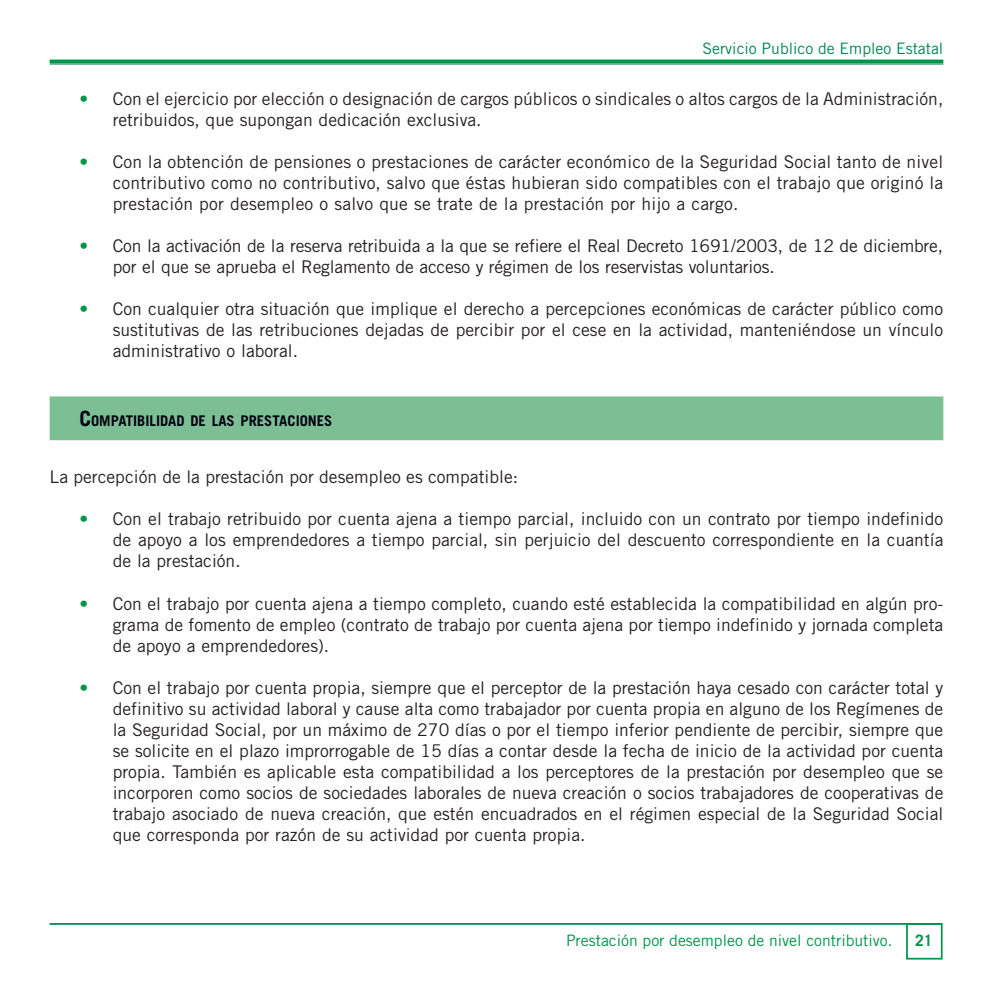
<style>
.page{position:relative;width:993px;height:993px;background:#fff}
.page>*{position:absolute;margin:0;border:0;box-sizing:border-box;transform-origin:0 0}
.t1{font:17.5px/21px "Trade Gothic LT Std";color:#231f20;text-align:justify}
.t2{font:15.75px "Trade Gothic LT Std";color:#00954a}
.t3{font:15.75px "Trade Gothic LT Std";color:#008751}
.t4{font:700 15.75px "Trade Gothic LT Std";color:#00954a}
.t5{font:700 14.7px "Trade Gothic LT Std";color:#000212}
.s1{color:#00954a}
.s2{font-size:21px}
</style>
<div class="page">
<hr style="left:50px;top:922px;width:891px;height:2px;background:#008751">
<div style="left:905px;top:922px;width:37px;height:37px;border:2px solid #00954a"></div>
<svg style="left:50px;top:59px;width:893px;height:4px;fill:#00954a"></svg>
<hr style="left:50px;top:63px;width:893px;height:2px;background:#5a8">
<div style="left:50px;top:396px;width:893px;height:44px;background:#7dbf95"></div>
<p class="t3" style="left:702px;top:39px;width:242px">Servicio Publico de Empleo Estatal</p>
<p class="t1" style="left:113px;top:88px;width:831px;text-indent:-33px"><span class="s1">•</span> Con el ejercicio por elección o designación de cargos públicos o sindicales o altos cargos de la Administración, retribuidos, que supongan dedicación exclusiva.</p>
<p class="t1" style="left:113px;top:151px;width:831px;text-indent:-33px"><span class="s1">•</span> Con la obtención de pensiones o prestaciones de carácter económico de la Seguridad Social tanto de nivel contributivo como no contributivo, salvo que éstas hubieran sido compatibles con el trabajo que originó la prestación por desempleo o salvo que se trate de la prestación por hijo a cargo.</p>
<p class="t1" style="left:113px;top:235px;width:831px;text-indent:-33px"><span class="s1">•</span> Con la activación de la reserva retribuida a la que se refiere el Real Decreto 1691/2003, de 12 de diciembre, por el que se aprueba el Reglamento de acceso y régimen de los reservistas voluntarios.</p>
<p class="t1" style="left:113px;top:298px;width:831px;text-indent:-33px"><span class="s1">•</span> Con cualquier otra situación que implique el derecho a percepciones económicas de carácter público como sustitutivas de las retribuciones dejadas de percibir por el cese en la actividad, manteniéndose un vínculo administrativo o laboral.</p>
<p class="t5" style="left:79px;top:411px;width:254px"><span class="s2">C</span>OMPATIBI LIDAD DE LAS PRESTACI ONES</p>
<p class="t1" style="left:50px;top:466px;width:470px">La percepción de la prestación por desempleo es compatible:</p>
<p class="t1" style="left:113px;top:508px;width:831px;text-indent:-33px"><span class="s1">•</span> Con el trabajo retribuido por cuenta ajena a tiempo parcial, incluido con un contrato por tiempo indefinido de apoyo a los emprendedores a tiempo parcial, sin perjuicio del descuento correspondiente en la cuantía de la prestación.</p>
<p class="t1" style="left:113px;top:592px;width:831px;text-indent:-33px"><span class="s1">•</span> Con el trabajo por cuenta ajena a tiempo completo, cuando esté establecida la compatibilidad en algún pro&shy;grama de fomento de empleo (contrato de trabajo por cuenta ajena por tiempo indefinido y jornada completa de apoyo a emprendedores).</p>
<p class="t1" style="left:113px;top:676px;width:831px;text-indent:-33px"><span class="s1">•</span> Con el trabajo por cuenta propia, siempre que el perceptor de la prestación haya cesado con carácter total y definitivo su actividad laboral y cause alta como trabajador por cuenta propia en alguno de los Regímenes de la Seguridad Social, por un máximo de 270 días o por el tiempo inferior pendiente de percibir, siempre que se solicite en el plazo improrrogable de 15 días a contar desde la fecha de inicio de la actividad por cuenta propia. También es aplicable esta compatibilidad a los perceptores de la prestación por desempleo que se incorporen como socios de sociedades laborales de nueva creación o socios trabajadores de cooperativas de trabajo asociado de nueva creación, que estén encuadrados en el régimen especial de la Seguridad Social que corresponda por razón de su actividad por cuenta propia.</p>
<p class="t2" style="left:566px;top:930px;width:328px">Prestación por desempleo de nivel contributivo.</p>
<p class="t4" style="left:914px;top:930px;width:19px">21</p>
</div>
